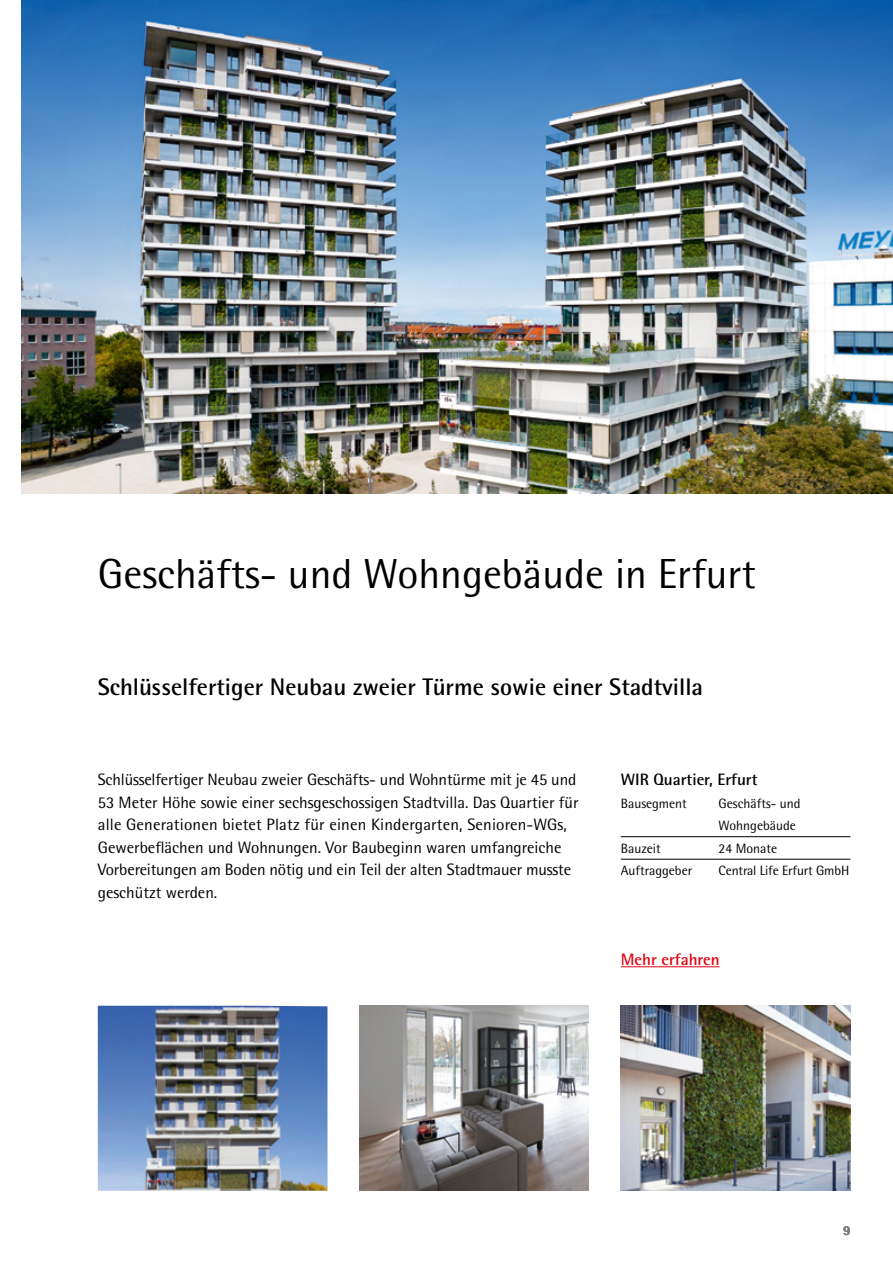
<style>
.page{position:relative;width:893px;height:1263px;background:#fff}
.page>*{position:absolute;margin:0;border:0;box-sizing:border-box;transform-origin:0 0}
.t1{font:42px "Rotis Semi Sans Pro";color:#000}
.t2{font:700 24px "Rotis Semi Sans Pro";color:#000}
.t3{font:16.5px/22.5px "Rotis Semi Sans Pro";color:#000}
.t4{font:700 16.5px "Rotis Semi Sans Pro";color:#000}
.t5{font:700 16.5px "Rotis Semi Sans Pro";color:#e3000f}
.t6{font:13.5px/22.5px "Rotis Semi Sans Pro";color:#000}
.t7{font:700 13.5px "Rotis Semi Sans Pro";color:#7b7b7a}
</style>
<div class="page">
<img style="left:98px;top:1006px;width:229px;height:185px">
<img style="left:359px;top:1006px;width:230px;height:185px">
<img style="left:621px;top:1006px;width:229px;height:185px">
<img style="left:21px;top:0;width:872px;height:493px">
<hr style="left:621px;top:836px;width:229px;height:1px;background:#000">
<hr style="left:621px;top:859px;width:229px;height:1px;background:#000">
<hr style="left:621px;top:966px;width:99px;height:1px;background:#e3000f">
<h1 class="t1" style="left:98px;top:549px;width:660px">Geschäfts- und Wohngebäude in Erfurt</h1>
<h2 class="t2" style="left:98px;top:672px;width:607px">Schlüsselfertiger Neubau zweier Türme sowie einer Stadtvilla</h2>
<p class="t3" style="left:98px;top:768px;width:482px">Schlüsselfertiger Neubau zweier Geschäfts- und Wohntürme mit je 45 und 53 Meter Höhe sowie einer sechsgeschossigen Stadtvilla. Das Quartier für alle Generationen bietet Platz für einen Kindergarten, Senioren-WGs, Gewerbeflächen und Wohnungen. Vor Baubeginn waren umfangreiche Vorbereitungen am Boden nötig und ein Teil der alten Stadtmauer musste geschützt werden.</p>
<p class="t4" style="left:621px;top:769px;width:138px">WIR Quartier, Erfurt</p>
<p class="t6" style="left:621px;top:792px;width:68px">Bausegment</p>
<p class="t6" style="left:719px;top:792px;width:83px">Geschäfts- und<br>Wohngebäude</p>
<p class="t6" style="left:621px;top:837px;width:41px">Bauzeit</p>
<p class="t6" style="left:719px;top:837px;width:60px">24 Monate</p>
<p class="t6" style="left:621px;top:859px;width:73px">Auftraggeber</p>
<p class="t6" style="left:719px;top:859px;width:132px">Central Life Erfurt GmbH</p>
<p class="t5" style="left:621px;top:949px;width:100px">Mehr erfahren</p>
<p class="t7" style="left:843px;top:1222px;width:9px">9</p>
</div>
